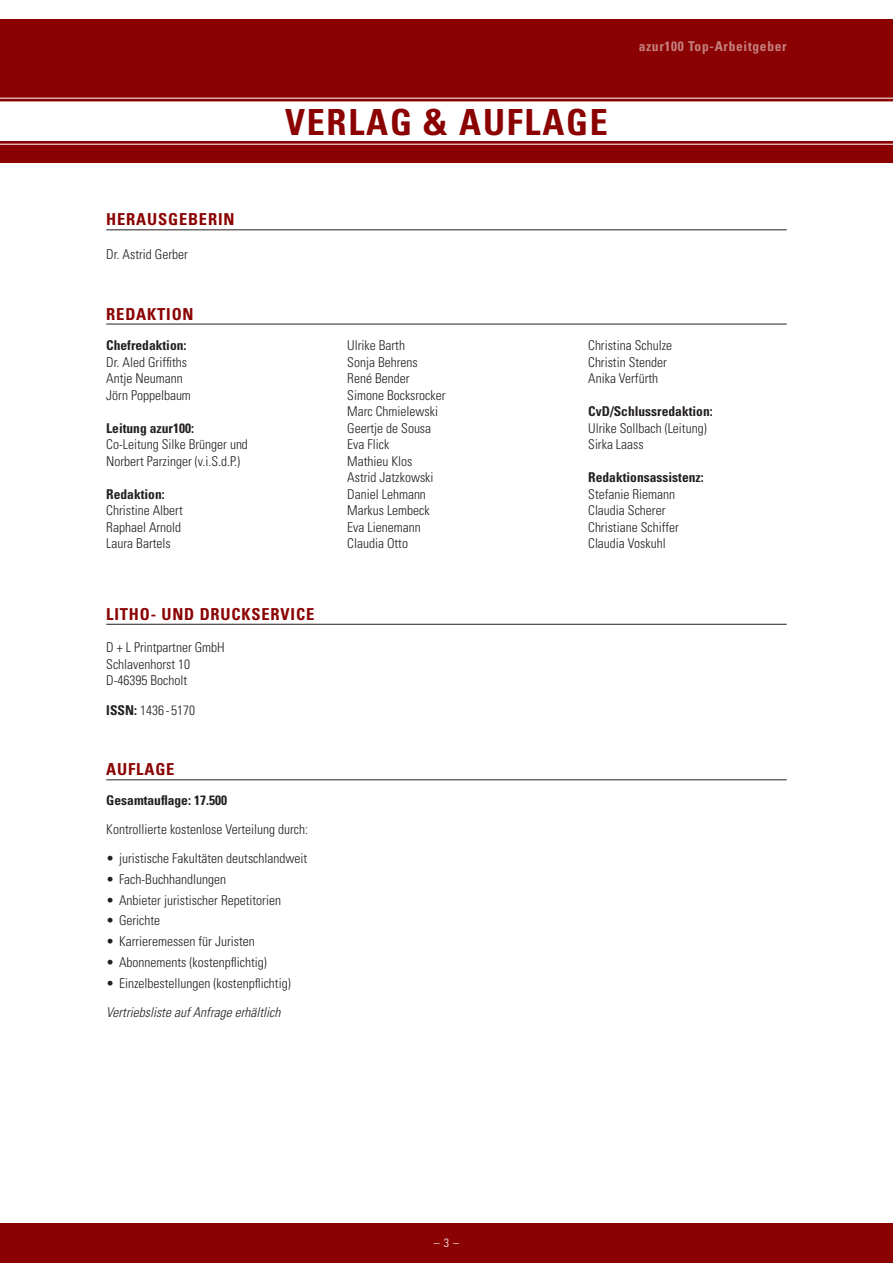
<style>
.page{position:relative;width:893px;height:1263px;background:#fff}
.page>*{position:absolute;margin:0;border:0;box-sizing:border-box;transform-origin:0 0}
.t1{font:700 condensed 36px "Univers";letter-spacing:.05em;color:#8b0202}
.t2{font:700 condensed 16.5px "Univers";letter-spacing:.05em;color:#8b0202}
.t3{font:300 condensed 13.5px/16.5px "Univers";color:#231f20}
.t4{font:700 condensed 13.5px "Univers";color:#231f20}
.t5{font:italic 300 condensed 13.5px "Univers";color:#231f20}
.t6{font:700 condensed 13.5px "Univers";letter-spacing:.05em;color:#fff}
.t7{font:300 condensed 12px "Univers";color:#fff}
.s1{font-weight:700}
</style>
<div class="page">
<div style="left:0;top:1223px;width:893px;height:40px;background:#8b0202"></div>
<div style="left:0;top:19px;width:893px;height:144px;background:#8b0202"></div>
<hr style="left:106px;top:324px;width:681px;height:1px;background:#231f20">
<hr style="left:106px;top:779px;width:681px;height:1px;background:#231f20">
<hr style="left:106px;top:624px;width:681px;height:1px;background:#231f20">
<hr style="left:106px;top:230px;width:681px;height:1px;background:#231f20">
<svg style="left:0;top:97px;width:893px;height:48px;background:#efdddd"></svg>
<p class="t2" style="left:106px;top:209px;width:130px">HERAUSGEBERIN</p>
<p class="t3" style="left:106px;top:245px;width:83px">Dr. Astrid Gerber</p>
<p class="t2" style="left:106px;top:304px;width:89px">REDAKTION</p>
<p class="t4" style="left:106px;top:337px;width:82px">Chefredaktion:</p>
<p class="t3" style="left:106px;top:354px;width:86px">Dr. Aled Griffiths<br>Antje Neumann<br>Jörn Poppelbaum</p>
<p class="t4" style="left:106px;top:420px;width:89px">Leitung azur100:</p>
<p class="t3" style="left:106px;top:436px;width:143px">Co-Leitung Silke Brünger und<br>Norbert Parzinger (v.i.S.d.P.)</p>
<p class="t4" style="left:106px;top:486px;width:60px">Redaktion:</p>
<p class="t3" style="left:106px;top:502px;width:78px;text-align:justify">Christine Albert Raphael Arnold Laura Bartels</p>
<h1 class="t1" style="left:285px;top:100px;width:324px">VERLAG &amp; AUFLAGE</h1>
<p class="t6" style="left:639px;top:38px;width:150px">azur100 Top-Arbeitgeber</p>
<p class="t3" style="left:347px;top:337px;width:100px">Ulrike Barth<br>Sonja Behrens<br>René Bender<br>Simone Bocksrocker<br>Marc Chmielewski<br>Geertje de Sousa<br>Eva Flick<br>Mathieu Klos<br>Astrid Jatzkowski<br>Daniel Lehmann<br>Markus Lembeck<br>Eva Lienemann<br>Claudia Otto</p>
<p class="t3" style="left:588px;top:337px;width:85px">Christina Schulze<br>Christin Stender<br>Anika Verfürth</p>
<p class="t4" style="left:588px;top:403px;width:126px">CvD/Schlussredaktion:</p>
<p class="t3" style="left:588px;top:419px;width:120px">Ulrike Sollbach (Leitung)<br>Sirka Laass</p>
<p class="t4" style="left:588px;top:469px;width:117px">Redaktionsassistenz:</p>
<p class="t3" style="left:588px;top:485px;width:92px">Stefanie Riemann<br>Claudia Scherer<br>Christiane Schiffer<br>Claudia Voskuhl</p>
<p class="t2" style="left:106px;top:604px;width:209px">LITHO- UND DRUCKSERVICE</p>
<p class="t3" style="left:106px;top:639px;width:120px">D + L Printpartner GmbH<br>Schlavenhorst 10<br>D-46395 Bocholt</p>
<p class="t3" style="left:106px;top:701px;width:90px"><span class="s1">ISSN:</span> 1436 - 5170</p>
<p class="t2" style="left:106px;top:759px;width:70px">AUFLAGE</p>
<p class="t4" style="left:106px;top:791px;width:122px">Gesamtauflage: 17.500</p>
<p class="t3" style="left:106px;top:821px;width:203px">Kontrollierte kostenlose Verteilung durch:</p>
<p class="t3" style="left:106px;top:850px;width:202px">• juristische Fakultäten deutschlandweit</p>
<p class="t3" style="left:106px;top:871px;width:121px">• Fach-Buchhandlungen</p>
<p class="t3" style="left:106px;top:891px;width:176px">• Anbieter juristischer Repetitorien</p>
<p class="t3" style="left:106px;top:912px;width:55px">• Gerichte</p>
<p class="t3" style="left:106px;top:933px;width:150px">• Karrieremessen für Juristen</p>
<p class="t3" style="left:106px;top:954px;width:162px">• Abonnements (kostenpflichtig)</p>
<p class="t3" style="left:106px;top:974px;width:186px">• Einzelbestellungen (kostenpflichtig)</p>
<p class="t5" style="left:106px;top:1004px;width:176px">Vertriebsliste auf Anfrage erhältlich</p>
<p class="t7" style="left:434px;top:1236px;width:27px">– 3 –</p>
</div>
